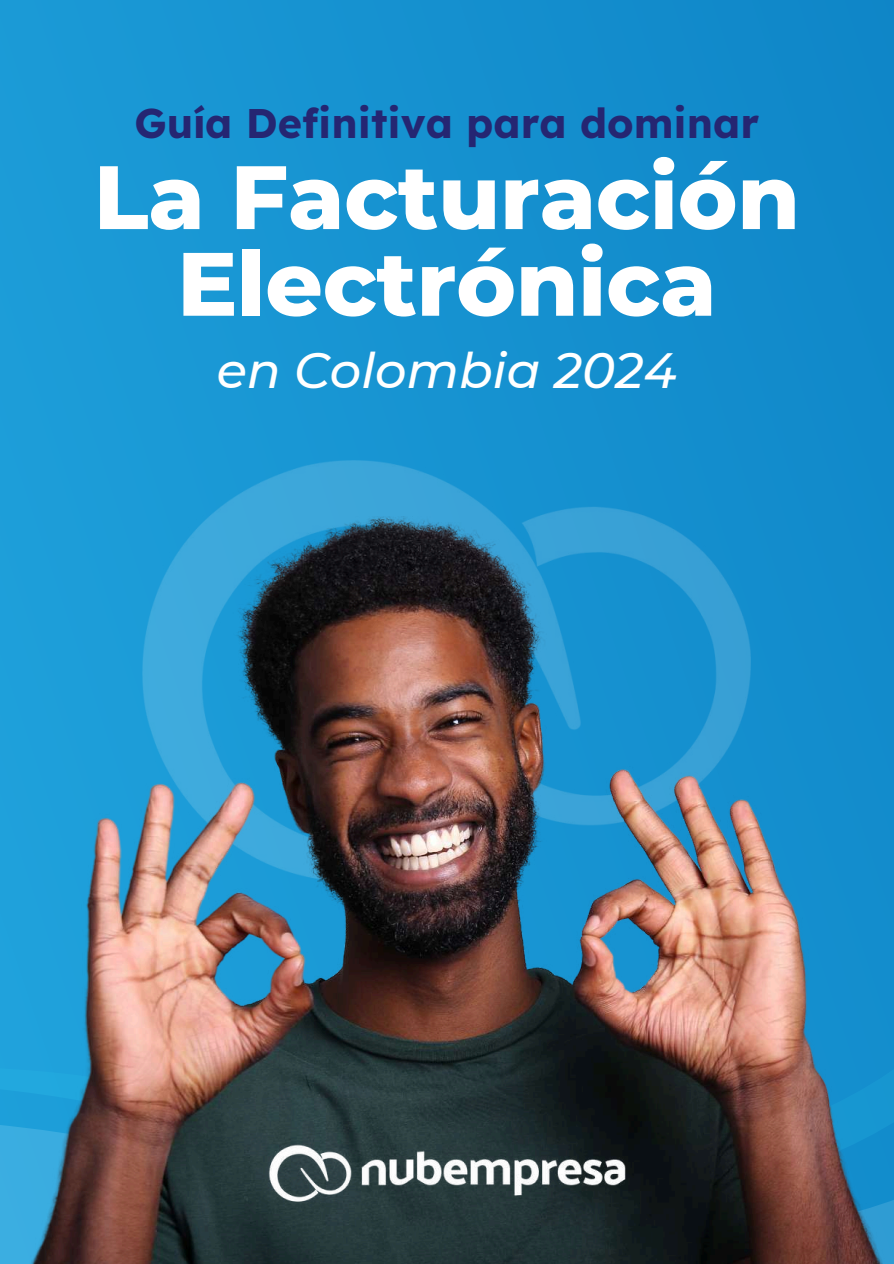
<style>
.page{position:relative;width:894px;height:1264px;background:#fff}
.page>*{position:absolute;margin:0;border:0;box-sizing:border-box;transform-origin:0 0}
.t1{font:800 89.7px/86.7px "Montserrat";color:#fff;text-align:center}
.t2{font:italic 500 49.5px "Montserrat";color:#fff}
.t3{font:700 41.4px "Lexend";color:#252672}
</style>
<div class="page">
<svg style="left:0;top:0;width:893px;height:516px;background:#1591d0"></svg>
<img style="left:143px;top:461px;width:607px;height:55px">
<img style="left:0;top:516px;width:893px;height:747px">
<img style="left:268px;top:1144px;width:357px;height:59px">
<p class="t3" style="left:134px;top:97px;width:626px">Guía Definitiva para dominar</p>
<h1 class="t1" style="left:94px;top:153px;width:707px">La Facturación<br>Electrónica</h1>
<p class="t2" style="left:217px;top:340px;width:461px">en Colombia 2024</p>
</div>
